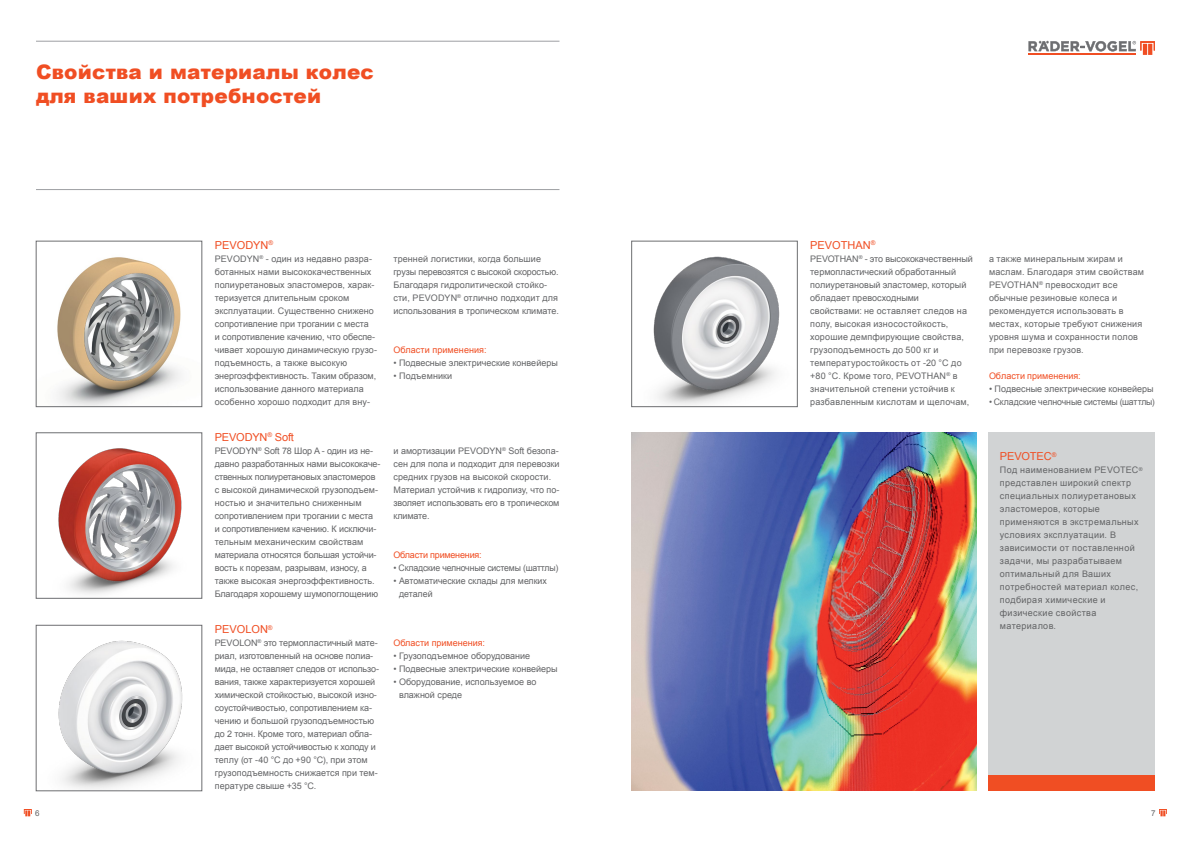
<style>
.page{position:relative;width:1191px;height:842px;background:#fff}
.page>*{position:absolute;margin:0;border:0;box-sizing:border-box;transform-origin:0 0}
.t1{font:900 20px/24px "Arial";letter-spacing:.01em;color:#f04e23}
.t2{font:11px "Arial";color:#f04e23}
.t3{font:9px/13px "Arial";color:#636466}
.t4{font:9px/13px "Arial";letter-spacing:.04em;color:#636466}
.t5{font:9px/13px "Arial";letter-spacing:.02em;color:#636466}
.t6{font:9px "Arial";color:#f04e23}
.t7{font:9px "Arial";letter-spacing:-.02em;color:#636466}
.t8{font:9px "Arial";letter-spacing:-.02em;color:#f04e23}
.t9{font:8px "Arial";color:#636466}
</style>
<div class="page">
<img style="left:58px;top:640px;width:125px;height:149px">
<div style="left:36px;top:625px;width:166px;height:166px;border:1px solid #6d6e71"></div>
<img style="left:58px;top:448px;width:124px;height:146px">
<div style="left:36px;top:433px;width:166px;height:165px;border:1px solid #6d6e71"></div>
<img style="left:631px;top:433px;width:345px;height:358px">
<img style="left:653px;top:256px;width:127px;height:149px">
<div style="left:631px;top:241px;width:166px;height:166px;border:1px solid #6d6e71"></div>
<img style="left:57px;top:257px;width:124px;height:148px">
<div style="left:36px;top:241px;width:166px;height:166px;border:1px solid #6d6e71"></div>
<svg style="left:24px;top:809px;width:8px;height:7px"></svg>
<svg style="left:1159px;top:809px;width:7px;height:7px"></svg>
<hr style="left:36px;top:41px;width:523px;height:1px;background:#9d9fa2">
<hr style="left:36px;top:189px;width:523px;height:1px;background:#9d9fa2">
<svg style="left:1028px;top:41px;width:127px;height:14px"></svg>
<div style="left:988px;top:433px;width:167px;height:358px;background:#d1d3d4"></div>
<div style="left:988px;top:775px;width:167px;height:16px;background:#f04e23"></div>
<h1 class="t1" style="left:36px;top:59px;width:339px">Свойства и материалы колес для ваших потребностей</h1>
<p class="t2" style="left:215px;top:238px;width:60px">PEVODYN<sup>®</sup></p>
<p class="t3" style="left:215px;top:252px;width:164px">PEVODYN<sup>®</sup> - один из недавно разра&shy;ботанных нами высококачественных полиуретановых эластомеров, харак&shy;теризуется длительным сроком эксплуатации. Существенно снижено сопротивление при трогании с места<br>и сопротивление качению, что обеспе&shy;чивает хорошую динамическую грузо&shy;подъемность, а также высокую энергоэффективность. Таким образом, использование данного материала особенно хорошо подходит для вну-</p>
<p class="t3" style="left:393px;top:252px;width:167px">тренней логистики, когда большие грузы перевозятся с высокой скоростью.<br>Благодаря гидролитической стойко&shy;сти, PEVODYN<sup>®</sup> отлично подходит для использования в тропическом климате.</p>
<p class="t6" style="left:393px;top:344px;width:95px">Области применения:</p>
<p class="t3" style="left:393px;top:356px;width:166px">• Подвесные электрические конвейеры</p>
<p class="t3" style="left:393px;top:369px;width:60px">• Подъемники</p>
<p class="t2" style="left:215px;top:430px;width:81px">PEVODYN<sup>®</sup> Soft</p>
<p class="t3" style="left:215px;top:444px;width:167px">PEVODYN<sup>®</sup> Soft 78 Шор A - один из не&shy;давно разработанных нами высококаче&shy;ственных полиуретановых эластомеров с высокой динамической грузоподъем&shy;ностью и значительно сниженным сопротивлением при трогании с места<br>и сопротивлением качению. К исключи&shy;тельным механическим свойствам материала относятся большая устойчи&shy;вость к порезам, разрывам, износу, а также высокая энергоэффективность.<br>Благодаря хорошему шумопоглощению</p>
<p class="t3" style="left:393px;top:444px;width:167px">и амортизации PEVODYN<sup>®</sup> Soft безопа&shy;сен для пола и подходит для перевозки средних грузов на высокой скорости.<br>Материал устойчив к гидролизу, что по&shy;зволяет использовать его в тропическом климате.</p>
<p class="t8" style="left:393px;top:548px;width:90px">Области применения:</p>
<p class="t7" style="left:393px;top:562px;width:166px">• Складские челночные системы (шаттлы)</p>
<p class="t3" style="left:399px;top:574px;width:149px;text-indent:-6px">• Автоматические склады для мелких деталей</p>
<p class="t2" style="left:215px;top:622px;width:59px">PEVOLON<sup>®</sup></p>
<p class="t3" style="left:215px;top:636px;width:166px">PEVOLON<sup>®</sup> это термопластичный мате&shy;риал, изготовленный на основе полиа&shy;мида, не оставляет следов от использо&shy;вания, также характеризуется хорошей химической стойкостью, высокой изно&shy;соустойчивостью, сопротивлением ка&shy;чению и большой грузоподъемностью до 2 тонн. Кроме того, материал обла&shy;дает высокой устойчивостью к холоду и теплу (от -40 °C до +90 °C), при этом грузоподъемность снижается при тем&shy;пературе свыше +35 °C.</p>
<p class="t6" style="left:393px;top:637px;width:93px">Области применения:</p>
<p class="t3" style="left:393px;top:649px;width:138px">• Грузоподъемное оборудование</p>
<p class="t3" style="left:393px;top:662px;width:166px">• Подвесные электрические конвейеры</p>
<p class="t3" style="left:399px;top:675px;width:139px;text-indent:-6px">• Оборудование, используемое во влажной среде</p>
<p class="t2" style="left:810px;top:238px;width:67px">PEVOTHAN<sup>®</sup></p>
<p class="t3" style="left:810px;top:252px;width:164px">PEVOTHAN<sup>®</sup> - это высококачественный термопластический обработанный полиуретановый эластомер, который обладает превосходными<br>свойствами: не оставляет следов на полу, высокая износостойкость, хорошие демпфирующие свойства, грузоподъемность до 500 кг и температуростойкость от -20 °C до +80 °C. Кроме того, PEVOTHAN<sup>®</sup> в значительной степени устойчив к разбавленным кислотам и щелочам,</p>
<p class="t5" style="left:989px;top:252px;width:157px">а также минеральным жирам и маслам. Благодаря этим свойствам<br>PEVOTHAN<sup>®</sup> превосходит все обычные резиновые колеса и рекомендуется использовать в местах, которые требуют снижения уровня шума и сохранности полов при перевозке грузов.</p>
<p class="t6" style="left:989px;top:370px;width:93px">Области применения:</p>
<p class="t3" style="left:989px;top:382px;width:166px">• Подвесные электрические конвейеры</p>
<p class="t3" style="left:989px;top:395px;width:167px">• Складские челночные системы (шаттлы)</p>
<p class="t2" style="left:999px;top:449px;width:58px">PEVOTEC<sup>®</sup></p>
<p class="t4" style="left:999px;top:464px;width:144px">Под наименованием PEVOTEC<sup>® </sup>представлен широкий спектр специальных полиуретановых эластомеров, которые применяются в экстремальных условиях эксплуатации. В зависимости от поставленной задачи, мы разрабатываем оптимальный для Ваших потребностей материал колес, подбирая химические и физические свойства материалов.</p>
<p class="t9" style="left:35px;top:808px;width:6px">6</p>
<p class="t9" style="left:1151px;top:808px;width:6px">7</p>
</div>
